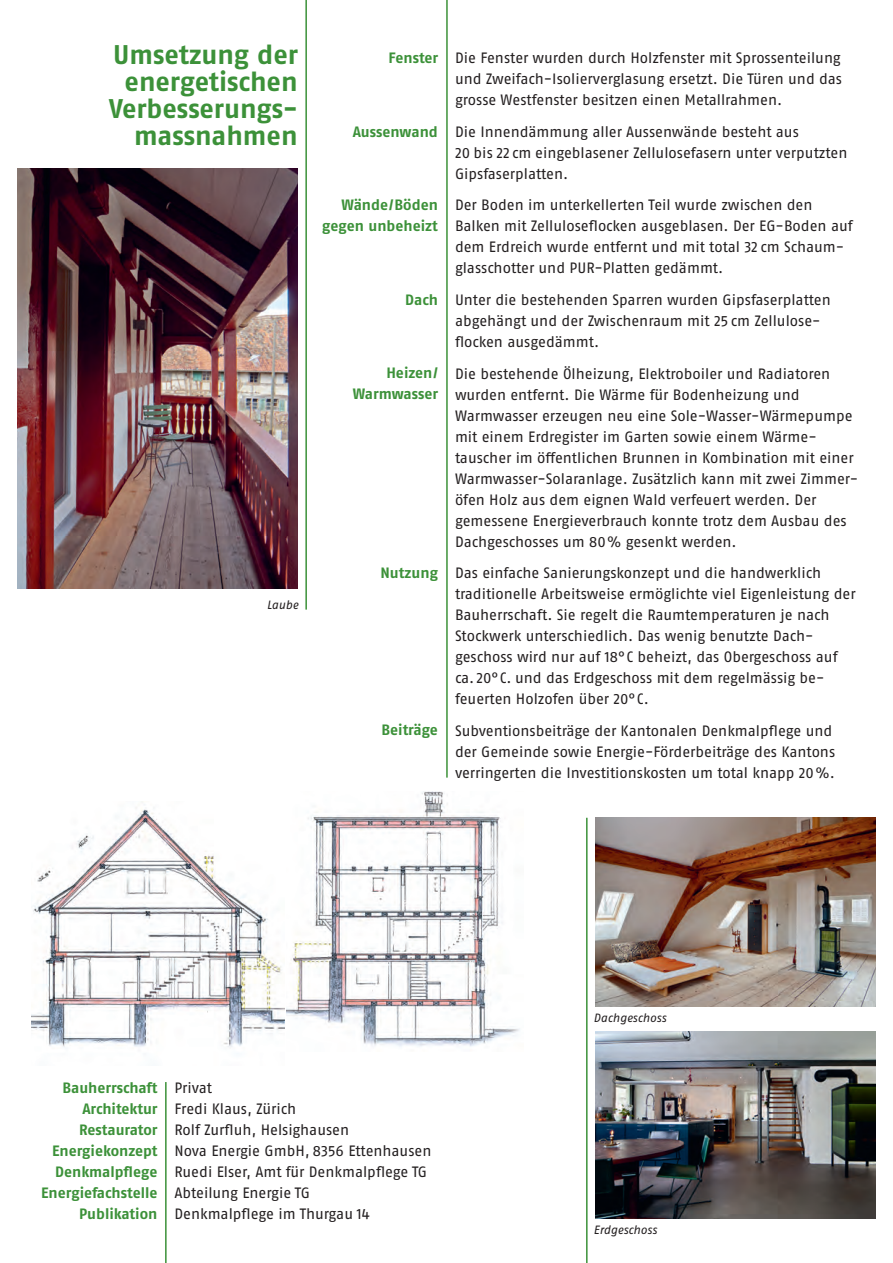
<style>
.page{position:relative;width:893px;height:1263px;background:#fff}
.page>*{position:absolute;margin:0;border:0;box-sizing:border-box;transform-origin:0 0}
.t1{font:700 27px/27px "Fago OT";letter-spacing:-.005em;color:#3c9139;text-align:right}
.t2{font:15px/21px "Fago OT";letter-spacing:-.005em;color:#231f20}
.t3{font:700 15px/21px "Fago OT";letter-spacing:-.005em;color:#3c9139;text-align:right}
.t4{font:italic 12px "Fago OT";letter-spacing:-.005em;color:#231f20}
</style>
<div class="page">
<hr style="left:305px;top:0;width:2px;height:610px;background:#3c9139">
<hr style="left:446px;top:0;width:2px;height:778px;background:#3c9139">
<hr style="left:165px;top:1082px;width:2px;height:181px;background:#3c9139">
<hr style="left:586px;top:818px;width:2px;height:445px;background:#3c9139">
<img style="left:595px;top:1032px;width:281px;height:186px">
<img style="left:595px;top:818px;width:281px;height:189px">
<img style="left:17px;top:169px;width:281px;height:420px">
<img style="left:31px;top:804px;width:253px;height:244px">
<img style="left:287px;top:791px;width:233px;height:256px">
<h1 class="t1" style="left:109px;top:41px;width:190px">Umsetzung der energetischen<br>Verbesserungs&shy;massnahmen</h1>
<p class="t2" style="left:455px;top:48px;width:389px;text-align:justify">Die Fenster wurden durch Holzfenster mit Sprossenteilung und Zweifach- Isolierverglasung ersetzt. Die Türen und das grosse Westfenster besitzen einen Metallrahmen.</p>
<p class="t3" style="left:388px;top:48px;width:51px">Fenster</p>
<p class="t2" style="left:455px;top:121px;width:394px">Die Innendämmung aller Aussenwände besteht aus<br>20 bis 22 cm eingeblasener Zellulosefasern unter verputzten<br>Gipsfaserplatten.</p>
<p class="t2" style="left:455px;top:195px;width:399px">Der Boden im unterkellerten Teil wurde zwischen den Balken mit Zelluloseflocken ausgeblasen. Der EG- Boden auf dem Erdreich wurde entfernt und mit total 32 cm Schaum&shy;glasschotter und PUR- Platten gedämmt.</p>
<p class="t2" style="left:455px;top:289px;width:377px">Unter die bestehenden Sparren wurden Gipsfaserplatten abgehängt und der Zwischenraum mit 25 cm Zellulose&shy;flocken ausgedämmt.</p>
<p class="t2" style="left:455px;top:363px;width:405px">Die bestehende Ölheizung, Elektroboiler und Radiatoren wurden entfernt. Die Wärme für Bodenheizung und Warmwasser erzeugen neu eine Sole-Wasser-Wärmepumpe mit einem Erdregister im Garten sowie einem Wärme&shy;tauscher im öffentlichen Brunnen in Kombination mit einer Warmwasser-Solaranlage. Zusätzlich kann mit zwei Zimmer&shy;öfen Holz aus dem eignen Wald verfeuert werden. Der gemessene Energieverbrauch konnte trotz dem Ausbau des Dachgeschosses um 80 % gesenkt werden.</p>
<p class="t2" style="left:455px;top:562px;width:402px">Das einfache Sanierungskonzept und die handwerklich traditionelle Arbeitsweise ermöglichte viel Eigenleistung der Bauherrschaft. Sie regelt die Raumtemperaturen je nach Stockwerk unterschiedlich. Das wenig benutzte Dach&shy;geschoss wird nur auf 18°C beheizt, das Obergeschoss auf ca. 20°C. und das Erdgeschoss mit dem regelmässig be&shy;feuerten Holzofen über 20°C.</p>
<p class="t2" style="left:455px;top:720px;width:382px">Subventionsbeiträge der Kantonalen Denkmalpflege und der Gemeinde sowie Energie- Förderbeiträge des Kantons verringerten die Investitionskosten um total knapp 20 %.</p>
<p class="t3" style="left:353px;top:121px;width:87px">Aussenwand</p>
<p class="t3" style="left:322px;top:195px;width:118px">Wände/Böden gegen unbeheizt</p>
<p class="t3" style="left:405px;top:289px;width:34px">Dach</p>
<p class="t3" style="left:353px;top:363px;width:87px">Heizen/<br>Warmwasser</p>
<p class="t3" style="left:380px;top:562px;width:59px">Nutzung</p>
<p class="t4" style="left:267px;top:597px;width:33px">Laube</p>
<p class="t3" style="left:381px;top:720px;width:58px">Beiträge</p>
<p class="t3" style="left:41px;top:1077px;width:118px">Bauherrschaft<br>Architektur<br>Restaurator<br>Energiekonzept<br>Denkmalpflege<br>Energiefachstelle<br>Publikation</p>
<p class="t2" style="left:174px;top:1077px;width:258px">Privat<br>Fredi Klaus, Zürich<br>Rolf Zurfluh, Helsighausen<br>Nova Energie GmbH, 8356 Ettenhausen<br>Ruedi Elser, Amt für Denkmalpflege TG<br>Abteilung Energie TG<br>Denkmalpflege im Thurgau 14</p>
<p class="t4" style="left:594px;top:1010px;width:74px">Dachgeschoss</p>
<p class="t4" style="left:594px;top:1222px;width:65px">Erdgeschoss</p>
</div>
